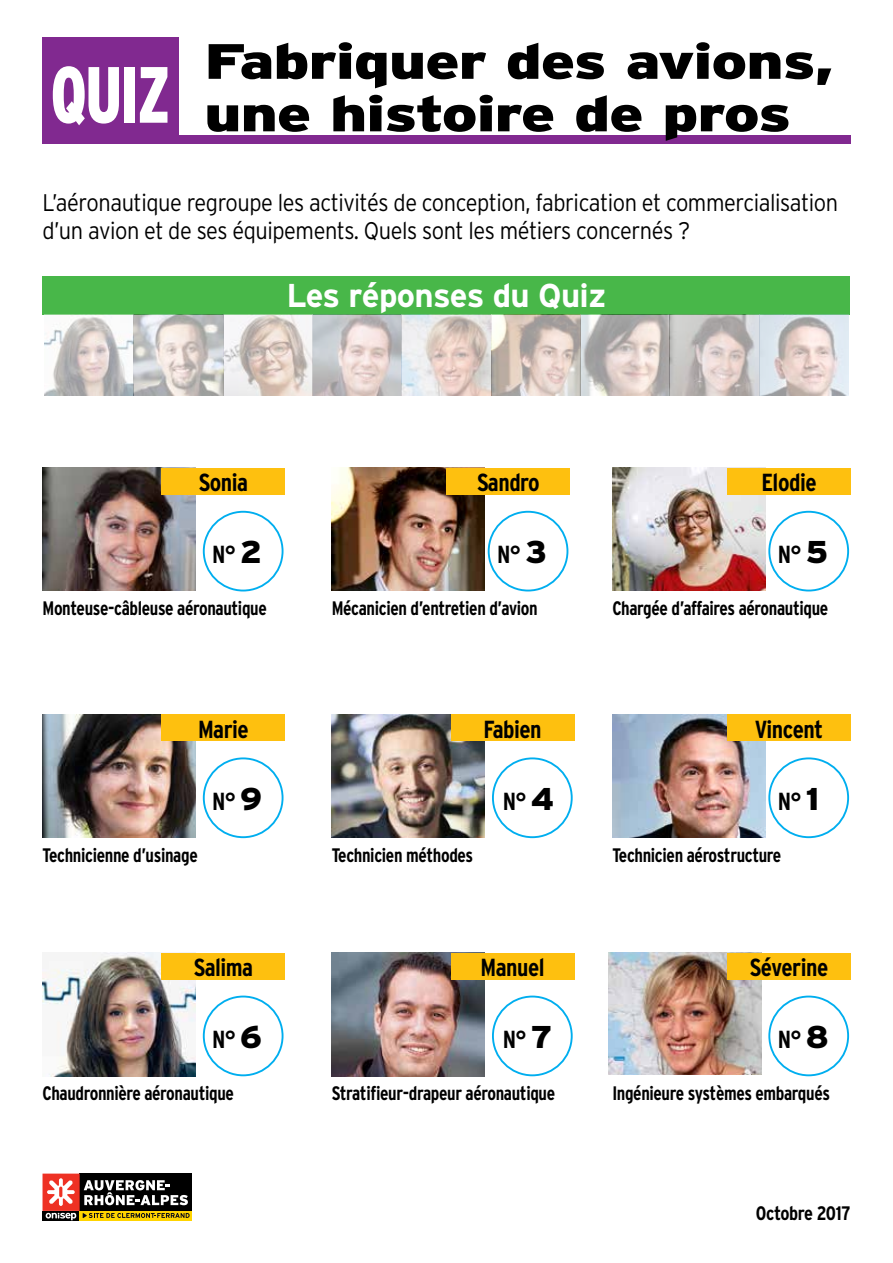
<style>
.page{position:relative;width:893px;height:1263px;background:#fff}
.page>*{position:absolute;margin:0;border:0;box-sizing:border-box;transform-origin:0 0}
.t1{font:900 condensed 79.5px "Interstate";color:#fff;scale:.8 1}
.t2{font:900 49.5px/52.5px "Interstate";letter-spacing:-.02em;color:#000;scale:1.29 1}
.t3{font:700 33px "Interstate";letter-spacing:-.02em;color:#fff}
.t4{font:700 condensed 24.6px "Interstate";letter-spacing:-.02em;color:#000}
.t5{font:300 24px/28.8px "Interstate";letter-spacing:-.02em;color:#000;scale:.91 1}
.t6{font:700 condensed 19.5px "Interstate";letter-spacing:-.02em;color:#000;scale:.95 1}
.t7{font:700 condensed 19.5px "Interstate";letter-spacing:-.02em;color:#000}
.s1{font-weight:900;font-stretch:normal;font-size:31.5px}
</style>
<div class="page">
<div style="left:43px;top:276px;width:807px;height:39px;background:#48b749"></div>
<svg style="left:43px;top:1211px;width:37px;height:9px"></svg>
<div style="left:80px;top:1173px;width:112px;height:38px;background:#000"></div>
<div style="left:80px;top:1211px;width:112px;height:9px;background:#ffd400"></div>
<div style="left:43px;top:1173px;width:37px;height:38px;background:#ee3124"></div>
<svg style="left:47px;top:1178px;width:28px;height:28px"></svg>
<svg style="left:46px;top:1213px;width:30px;height:7px"></svg>
<svg style="left:83px;top:1213px;width:107px;height:5px"></svg>
<svg style="left:84px;top:1180px;width:104px;height:25px"></svg>
<img style="left:45px;top:315px;width:803px;height:80px">
<div style="left:179px;top:136px;width:671px;height:8px;background:#812990"></div>
<div style="left:43px;top:38px;width:136px;height:106px;background:#812990"></div>
<img style="left:612px;top:714px;width:153px;height:123px">
<img style="left:608px;top:952px;width:153px;height:122px">
<img style="left:43px;top:714px;width:153px;height:123px">
<img style="left:332px;top:952px;width:153px;height:124px">
<img style="left:43px;top:468px;width:153px;height:123px">
<img style="left:43px;top:952px;width:153px;height:124px">
<img style="left:612px;top:468px;width:153px;height:123px">
<img style="left:332px;top:468px;width:153px;height:123px">
<img style="left:332px;top:714px;width:153px;height:123px">
<div style="left:727px;top:714px;width:124px;height:27px;background:#fec00f"></div>
<div style="left:727px;top:952px;width:124px;height:27px;background:#fec00f"></div>
<div style="left:162px;top:714px;width:123px;height:27px;background:#fec00f"></div>
<div style="left:451px;top:952px;width:123px;height:27px;background:#fec00f"></div>
<div style="left:162px;top:468px;width:123px;height:27px;background:#fec00f"></div>
<div style="left:162px;top:952px;width:123px;height:27px;background:#fec00f"></div>
<div style="left:727px;top:468px;width:124px;height:27px;background:#fec00f"></div>
<div style="left:446px;top:468px;width:124px;height:27px;background:#fec00f"></div>
<div style="left:451px;top:714px;width:123px;height:27px;background:#fec00f"></div>
<div style="left:768px;top:757px;width:81px;height:81px;border:2px solid #00aeef;border-radius:50%"></div>
<div style="left:768px;top:995px;width:81px;height:81px;border:2px solid #00aeef;border-radius:50%"></div>
<div style="left:203px;top:757px;width:80px;height:81px;border:2px solid #00aeef;border-radius:50%"></div>
<div style="left:492px;top:995px;width:81px;height:81px;border:2px solid #00aeef;border-radius:50%"></div>
<div style="left:203px;top:511px;width:80px;height:80px;border:2px solid #00aeef;border-radius:50%"></div>
<div style="left:203px;top:995px;width:80px;height:81px;border:2px solid #00aeef;border-radius:50%"></div>
<div style="left:768px;top:511px;width:81px;height:80px;border:2px solid #00aeef;border-radius:50%"></div>
<div style="left:488px;top:511px;width:80px;height:80px;border:2px solid #00aeef;border-radius:50%"></div>
<div style="left:492px;top:757px;width:81px;height:81px;border:2px solid #00aeef;border-radius:50%"></div>
<h1 class="t1" style="left:51px;top:46px;width:151px">QUIZ</h1>
<h2 class="t2" style="left:204px;top:35px;width:490px">Fabriquer des avions, une histoire de pros</h2>
<p class="t5" style="left:43px;top:187px;width:876px">L’aéronautique regroupe les activités de conception, fabrication et commercialisation d’un avion et de ses équipements. Quels sont les métiers concernés ?</p>
<h3 class="t3" style="left:286px;top:275px;width:322px">Les réponses du Quiz</h3>
<p class="t4" style="left:199px;top:467px;width:51px">Sonia</p>
<p class="t4" style="left:477px;top:467px;width:64px">Sandro</p>
<p class="t4" style="left:761px;top:467px;width:57px">Elodie</p>
<p class="t4" style="left:212px;top:539px;width:52px">N° <span class="s1">2</span></p>
<p class="t4" style="left:497px;top:539px;width:51px">N° <span class="s1">3</span></p>
<p class="t4" style="left:778px;top:539px;width:52px">N° <span class="s1">5</span></p>
<p class="t6" style="left:43px;top:596px;width:238px">Monteuse-câbleuse aéronautique</p>
<p class="t6" style="left:332px;top:596px;width:218px">Mécanicien d’entretien d’avion</p>
<p class="t6" style="left:612px;top:596px;width:229px">Chargée d’affaires aéronautique</p>
<p class="t4" style="left:198px;top:714px;width:52px">Marie</p>
<p class="t4" style="left:484px;top:714px;width:59px">Fabien</p>
<p class="t4" style="left:755px;top:714px;width:70px">Vincent</p>
<p class="t4" style="left:212px;top:786px;width:51px">N° <span class="s1">9</span></p>
<p class="t4" style="left:503px;top:786px;width:53px">N° <span class="s1">4</span></p>
<p class="t4" style="left:778px;top:786px;width:43px">N° <span class="s1">1</span></p>
<p class="t6" style="left:43px;top:843px;width:165px">Technicienne d’usinage</p>
<p class="t6" style="left:612px;top:843px;width:179px">Technicien aérostructure</p>
<p class="t6" style="left:332px;top:843px;width:150px">Technicien méthodes</p>
<p class="t4" style="left:194px;top:952px;width:61px">Salima</p>
<p class="t4" style="left:480px;top:952px;width:66px">Manuel</p>
<p class="t4" style="left:750px;top:952px;width:80px">Séverine</p>
<p class="t4" style="left:212px;top:1024px;width:51px">N° <span class="s1">6</span></p>
<p class="t4" style="left:503px;top:1024px;width:51px">N° <span class="s1">7</span></p>
<p class="t4" style="left:778px;top:1024px;width:53px">N° <span class="s1">8</span></p>
<p class="t6" style="left:43px;top:1081px;width:203px">Chaudronnière aéronautique</p>
<p class="t6" style="left:332px;top:1081px;width:237px">Stratifieur-drapeur aéronautique</p>
<p class="t6" style="left:612px;top:1081px;width:231px">Ingénieure systèmes embarqués</p>
<p class="t7" style="left:756px;top:1202px;width:96px">Octobre 2017</p>
</div>
